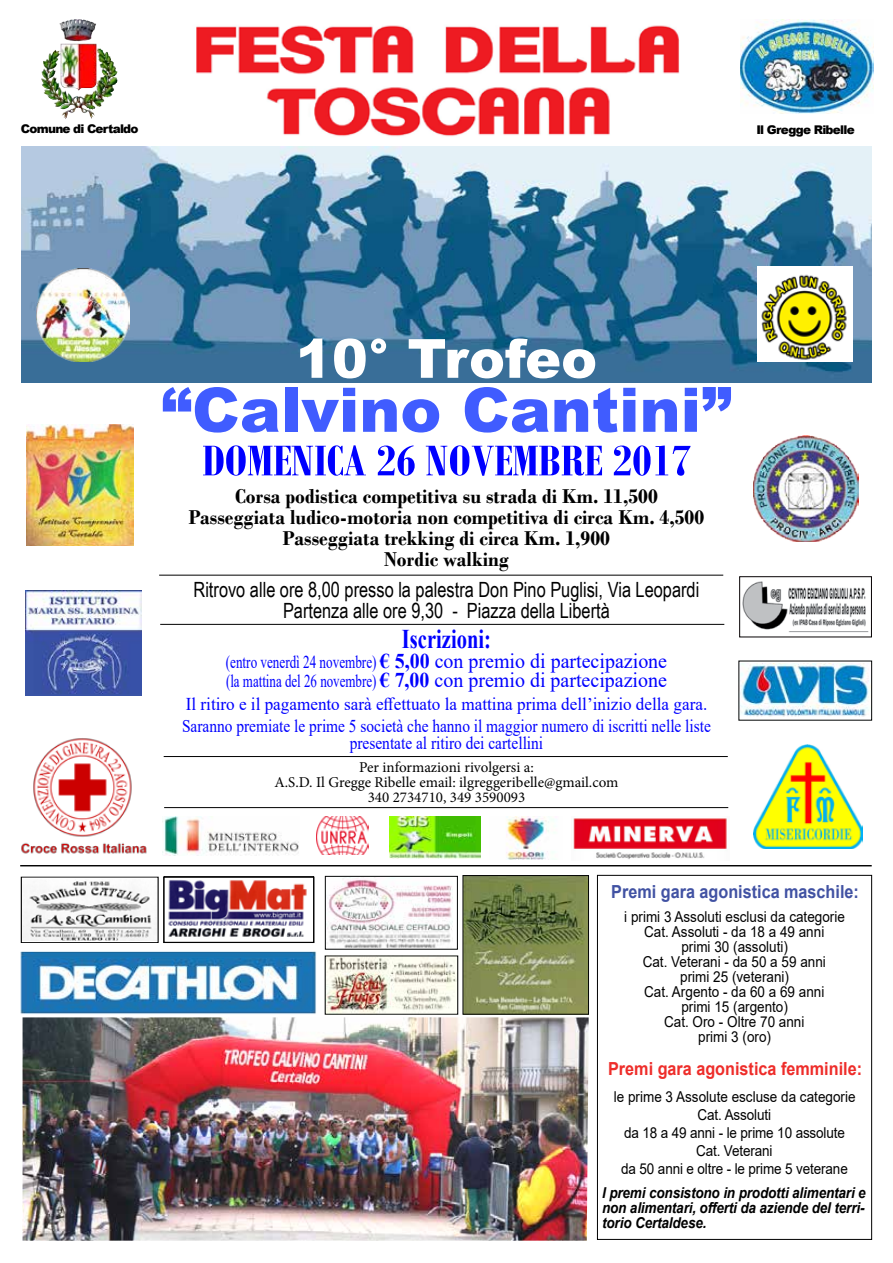
<style>
.page{position:relative;width:893px;height:1263px;background:#fff}
.page>*{position:absolute;margin:0;border:0;box-sizing:border-box;transform-origin:0 0}
.t1{font:900 61.5px "Arial";color:#405cff}
.t2{font:900 54px "Arial";color:#fff}
.t3{font:700 46.5px "Bodoni MT Condensed";color:#00f;scale:1.1 1}
.t4{font:700 27px "Times New Roman";color:#00f;scale:.76 1}
.t5{font:700 21px/21px "Bodoni";color:#000;text-align:center;scale:.95 1}
.t6{font:21px/19.5px "Times New Roman";color:#00f;scale:.95 1}
.t7{font:21px/21px "Arial Narrow";color:#000;text-align:center;scale:.95 1}
.t8{font:18px/22.5px "Times New Roman";color:#00f;scale:.95 1}
.t9{font:18px "Times New Roman";color:#00f;scale:.86 1}
.t10{font:700 18px "Arial";color:#ee2d2a;scale:.9 1}
.t11{font:700 18px "Arial";color:#4152a3;scale:.9 1}
.t12{font:15px/15px "Arial";color:#000;text-align:center;scale:.9 1}
.t13{font:15px/15px "Minion Pro";color:#000;text-align:center}
.t14{font:italic 700 15px/15px "Arial";letter-spacing:-.01em;color:#000;text-align:justify;scale:.9 1}
.t15{font:900 12px "Arial";letter-spacing:-.06em;color:#000}
.s1{font-size:18px}
.s2{font-weight:700}
</style>
<div class="page">
<img style="left:21px;top:146px;width:851px;height:237px">
<img style="left:753px;top:436px;width:105px;height:105px">
<img style="left:59px;top:19px;width:37px;height:23px">
<img style="left:740px;top:20px;width:133px;height:93px">
<hr style="left:159px;top:575px;width:564px;height:1px;background:#000">
<hr style="left:160px;top:624px;width:564px;height:1px;background:#000">
<img style="left:168px;top:880px;width:139px;height:57px">
<div style="left:164px;top:876px;width:150px;height:66px;border:1px solid #000"></div>
<img style="left:23px;top:1017px;width:566px;height:224px">
<img style="left:37px;top:269px;width:92px;height:92px">
<img style="left:758px;top:266px;width:95px;height:96px">
<img style="left:742px;top:581px;width:127px;height:52px">
<div style="left:739px;top:576px;width:133px;height:61px;border:1px solid #060203"></div>
<img style="left:327px;top:958px;width:129px;height:54px">
<img style="left:327px;top:878px;width:125px;height:69px">
<div style="left:325px;top:876px;width:133px;height:73px;border:1px solid #040606"></div>
<img style="left:465px;top:877px;width:122px;height:135px">
<div style="left:463px;top:875px;width:126px;height:139px;border:1px solid #040606"></div>
<img style="left:26px;top:424px;width:108px;height:121px">
<img style="left:741px;top:663px;width:129px;height:53px">
<img style="left:753px;top:745px;width:110px;height:104px">
<img style="left:21px;top:738px;width:126px;height:116px">
<div style="left:597px;top:875px;width:275px;height:364px;border:1px solid #000"></div>
<img style="left:20px;top:942px;width:298px;height:79px">
<img style="left:23px;top:881px;width:133px;height:59px">
<hr style="left:20px;top:865px;width:852px;height:1px;background:#000">
<img style="left:164px;top:816px;width:135px;height:39px">
<img style="left:316px;top:816px;width:53px;height:39px">
<img style="left:389px;top:816px;width:91px;height:42px">
<img style="left:506px;top:816px;width:49px;height:43px">
<img style="left:573px;top:818px;width:154px;height:41px">
<img style="left:196px;top:25px;width:484px;height:112px">
<img style="left:26px;top:590px;width:116px;height:105px">
<hr style="left:164px;top:756px;width:564px;height:1px;background:#000">
<hr style="left:164px;top:807px;width:564px;height:1px;background:#000">
<p class="t15" style="left:21px;top:120px;width:119px">Comune di Certaldo</p>
<p class="t15" style="left:756px;top:121px;width:100px">Il Gregge Ribelle</p>
<h2 class="t2" style="left:296px;top:319px;width:303px">10° Trofeo</h2>
<h1 class="t1" style="left:161px;top:365px;width:572px">“Calvino Cantini”</h1>
<h3 class="t3" style="left:202px;top:433px;width:446px">DOMENICA 26 NOVEMBRE 2017</h3>
<h3 class="t5" style="left:189px;top:485px;width:544px">Corsa podistica competitiva su strada di Km. 11,500<br>Passeggiata ludico-motoria non competitiva di circa Km. 4,500<br>Passeggiata trekking di circa Km. 1,900<br>Nordic walking</h3>
<h3 class="t7" style="left:194px;top:578px;width:534px">Ritrovo alle ore 8,00 presso la palestra Don Pino Puglisi, Via Leopardi<br>Partenza alle ore 9,30 - Piazza della Libertà</h3>
<h3 class="t4" style="left:402px;top:620px;width:119px">Iscrizioni:</h3>
<h3 class="t6" style="left:226px;top:650px;width:466px"><span class="s1">(entro venerdì 24 novembre)</span> <span class="s2">€ 5,00</span> con premio di partecipazione <span class="s1">(la mattina del 26 novembre)</span> <span class="s2">€ 7,00</span> con premio di partecipazione</h3>
<p class="t8" style="left:182px;top:692px;width:558px">Il ritiro e il pagamento sarà effettuato la mattina prima dell’inizio della gara.<br>Saranno premiate le prime 5 società che hanno il maggior numero di iscritti nelle liste</p>
<p class="t9" style="left:350px;top:730px;width:226px">presentate al ritiro dei cartellini</p>
<p class="t13" style="left:275px;top:760px;width:345px">Per informazioni rivolgersi a:<br>A.S.D. Il Gregge Ribelle email: ilgreggeribelle@gmail.com<br>340 2734710, 349 3590093</p>
<p class="t11" style="left:611px;top:879px;width:277px">Premi gara agonistica maschile:</p>
<p class="t12" style="left:624px;top:909px;width:247px">i primi 3 Assoluti esclusi da categorie<br>Cat. Assoluti - da 18 a 49 anni<br>primi 30 (assoluti)<br>Cat. Veterani - da 50 a 59 anni<br>primi 25 (veterani)<br>Cat. Argento - da 60 a 69 anni<br>primi 15 (argento)<br>Cat. Oro - Oltre 70 anni<br>primi 3 (oro)</p>
<p class="t10" style="left:608px;top:1056px;width:284px">Premi gara agonistica femminile:</p>
<p class="t12" style="left:614px;top:1087px;width:270px;line-height:18px">le prime 3 Assolute escluse da categorie<br>Cat. Assoluti<br>da 18 a 49 anni - le prime 10 assolute<br>Cat. Veterani<br>da 50 anni e oltre - le prime 5 veterane</p>
<p class="t14" style="left:602px;top:1185px;width:295px">I premi consistono in prodotti alimentari e non alimentari, offerti da aziende del terri&shy;torio Certaldese.</p>
</div>
